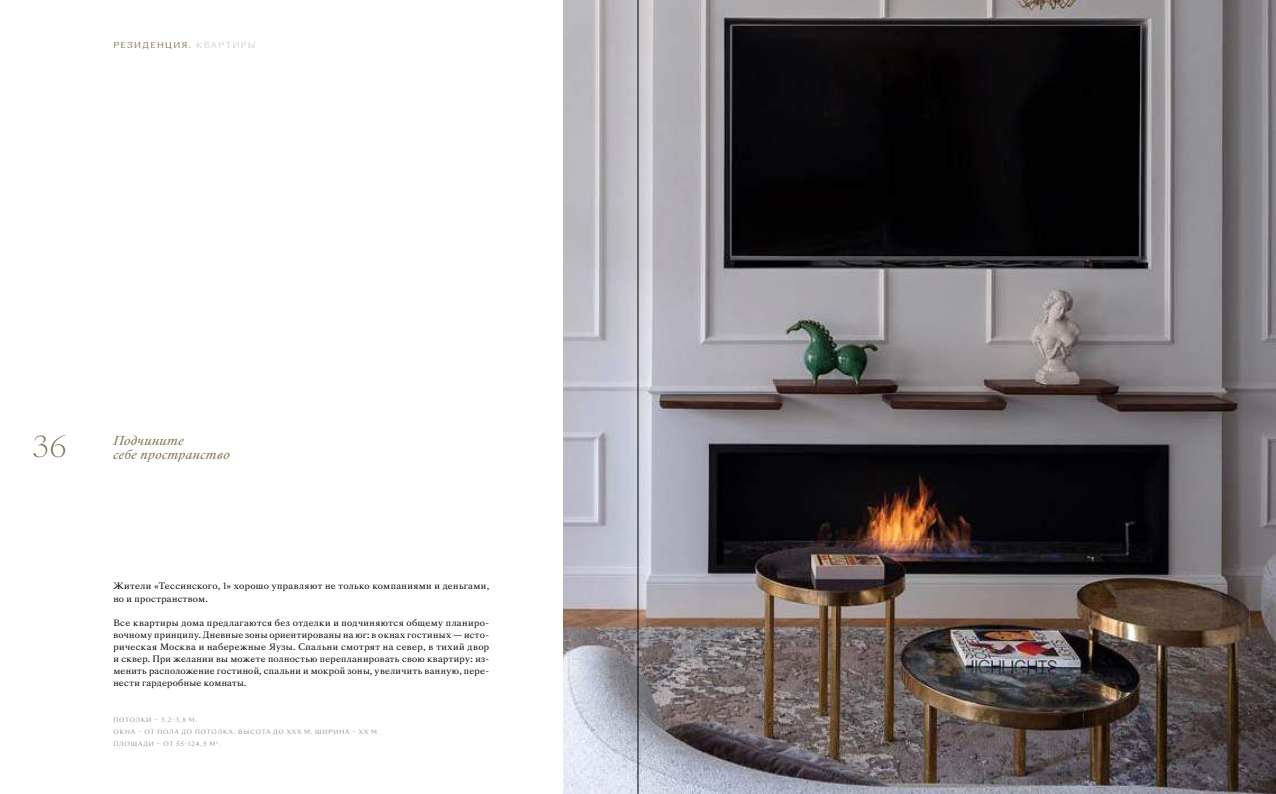
<style>
.page{position:relative;width:1276px;height:794px;background:#fff}
.page>*{position:absolute;margin:0;border:0;box-sizing:border-box;transform-origin:0 0}
.t1{font:300 28px "Sang Bleu Sunrise";color:#83744e}
.t2{font:italic 12px/14px "Sang Bleu Versailles";letter-spacing:.03em;color:#83744e}
.t3{font:8.5px/12px "Sang Bleu Versailles";letter-spacing:.04em;color:#000}
.t4{font:8px "Sang Bleu Sunrise Livre";letter-spacing:.165em;color:#83744e}
.t5{font:5.8px/12px "Sang Bleu Sunrise";letter-spacing:.16em;color:#938784}
.s1{color:#d0d1ce}
</style>
<div class="page">
<img style="left:563px;top:0;width:713px;height:794px">
<hr style="left:637px;top:0;width:1px;height:794px;background:#000">
<p class="t4" style="left:113px;top:40px;width:144px">РЕЗИДЕНЦИЯ. <span class="s1">КВАРТИРЫ</span></p>
<h1 class="t1" style="left:32px;top:428px;width:36px">36</h1>
<h2 class="t2" style="left:113px;top:434px;width:118px">Подчините<br>себе пространство</h2>
<p class="t3" style="left:113px;top:580px;width:377px">Жители «Тессинского, 1» хорошо управляют не только компаниями и деньгами, но и пространством.</p>
<p class="t3" style="left:113px;top:616px;width:377px;text-align:justify">Все квартиры дома предлагаются без отделки и подчиняются общему планиро&shy;вочному принципу. Дневные зоны ориентированы на юг: в окнах гостиных — исто&shy;рическая Москва и набережные Яузы. Спальни смотрят на север, в тихий двор и сквер. При желании вы можете полностью перепланировать свою квартиру: из&shy;менить расположение гостиной, спальни и мокрой зоны, увеличить ванную, пере&shy;нести гардеробные комнаты.</p>
<p class="t5" style="left:113px;top:714px;width:267px">ПОТОЛКИ – 3,2-3,8 М.<br>ОКНА – ОТ ПОЛА ДО ПОТОЛКА. ВЫСОТА ДО ХХХ М. ШИРИНА – ХХ М.<br>ПЛОЩАДИ – ОТ 55-124,5 М<sup>2</sup>.</p>
</div>
